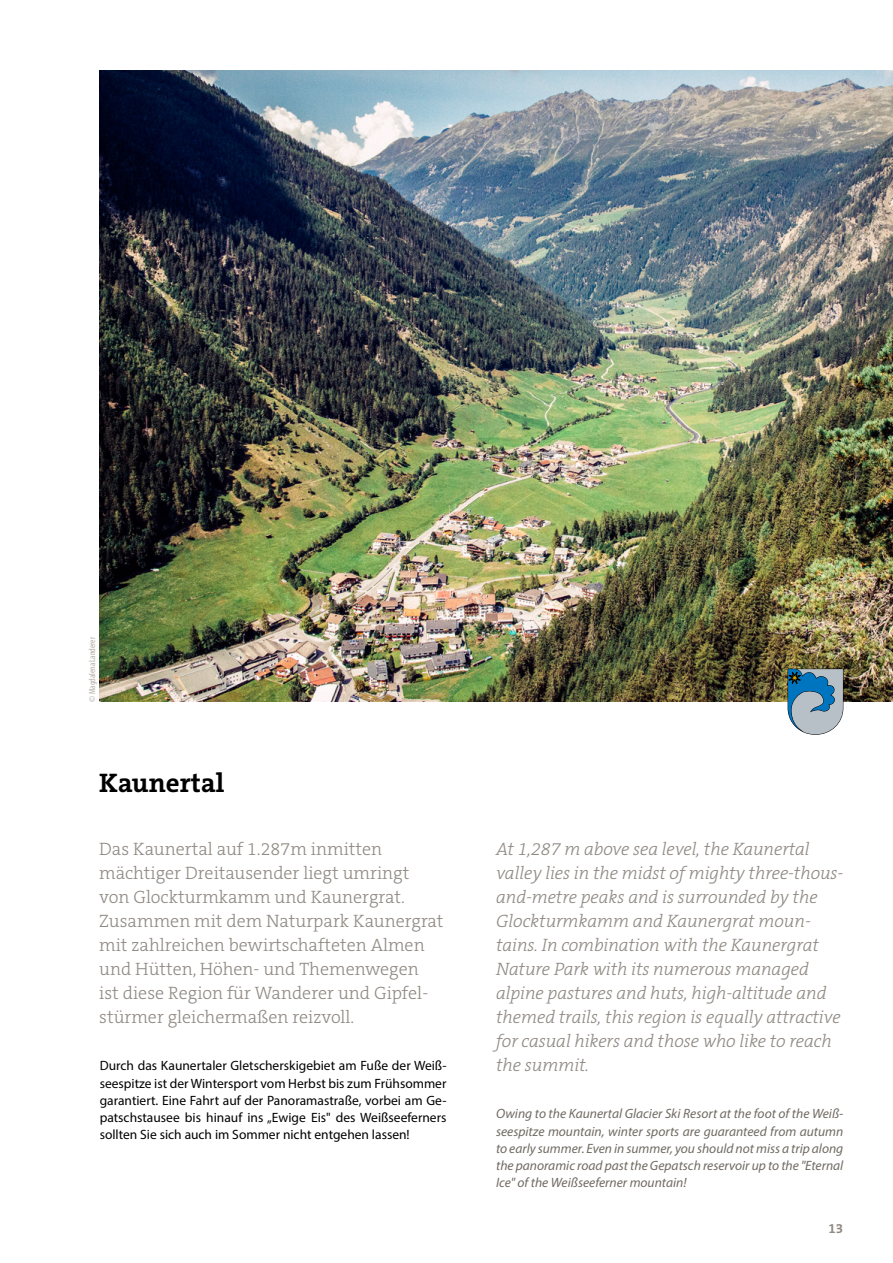
<style>
.page{position:relative;width:893px;height:1263px;background:#fff}
.page>*{position:absolute;margin:0;border:0;box-sizing:border-box;transform-origin:0 0}
.t1{font:700 27px "The Serif C5";color:#000}
.t2{font:italic 300 18px/24px "The Serif C5";letter-spacing:-.005em;color:#8f8982}
.t3{font:300 18px/24px "The Serif C5";color:#8f8982}
.t4{font:13.5px/17.2px "Myriad Pro";color:#000;text-align:justify}
.t5{font:italic 13.5px/17.2px "Myriad Pro";color:#706a62;text-align:justify}
.t6{font:700 13.5px "The Serif C5";color:#8f8982}
.t7{font:condensed 9px "Myriad Pro";color:#b1aca8}
</style>
<div class="page">
<img style="left:99px;top:70px;width:794px;height:632px">
<svg style="left:788px;top:669px;width:55px;height:66px;background:#7da4bc"></svg>
<p class="t7" style="left:87px;top:702px;width:66px;rotate:-90deg">© Magdalena Landerer</p>
<h1 class="t1" style="left:99px;top:765px;width:127px">Kaunertal</h1>
<p class="t3" style="left:99px;top:837px;width:346px">Das Kaunertal auf 1.287m inmitten mächtiger Dreitausender liegt umringt von Glockturmkamm und Kaunergrat.<br>Zusammen mit dem Naturpark Kaunergrat mit zahlreichen bewirtschafteten Almen und Hütten, Höhen- und Themenwegen<br>ist diese Region für Wanderer und Gipfel&shy;stürmer gleichermaßen reizvoll.</p>
<p class="t2" style="left:496px;top:837px;width:349px">At 1,287 m above sea level, the Kaunertal valley lies in the midst of mighty three-thous&shy;and-metre peaks and is surrounded by the Glockturmkamm and Kaunergrat moun&shy;tains. In combination with the Kaunergrat Nature Park with its numerous managed alpine pastures and huts, high-altitude and themed trails, this region is equally attractive for casual hikers and those who like to reach</p>
<p class="t4" style="left:100px;top:1057px;width:348px">Durch das Kaunertaler Gletscherskigebiet am Fuße der Weiß-</p>
<p class="t2" style="left:496px;top:1053px;width:95px">the summit.</p>
<p class="t4" style="left:100px;top:1074px;width:348px">seespitze ist der Wintersport vom Herbst bis zum Frühsommer garantiert. Eine Fahrt auf der Panoramastraße, vorbei am Ge&shy;patschstausee bis hinauf ins „Ewige Eis" des Weißseeferners sollten Sie sich auch im Sommer nicht entgehen lassen!</p>
<p class="t5" style="left:496px;top:1105px;width:349px">Owing to the Kaunertal Glacier Ski Resort at the foot of the Weiß&shy;seespitze mountain, winter sports are guaranteed from autumn to early summer. Even in summer, you should not miss a trip along the panoramic road past the Gepatsch reservoir up to the "Eternal Ice" of the Weißseeferner mountain!</p>
<p class="t6" style="left:828px;top:1220px;width:16px">13</p>
</div>
